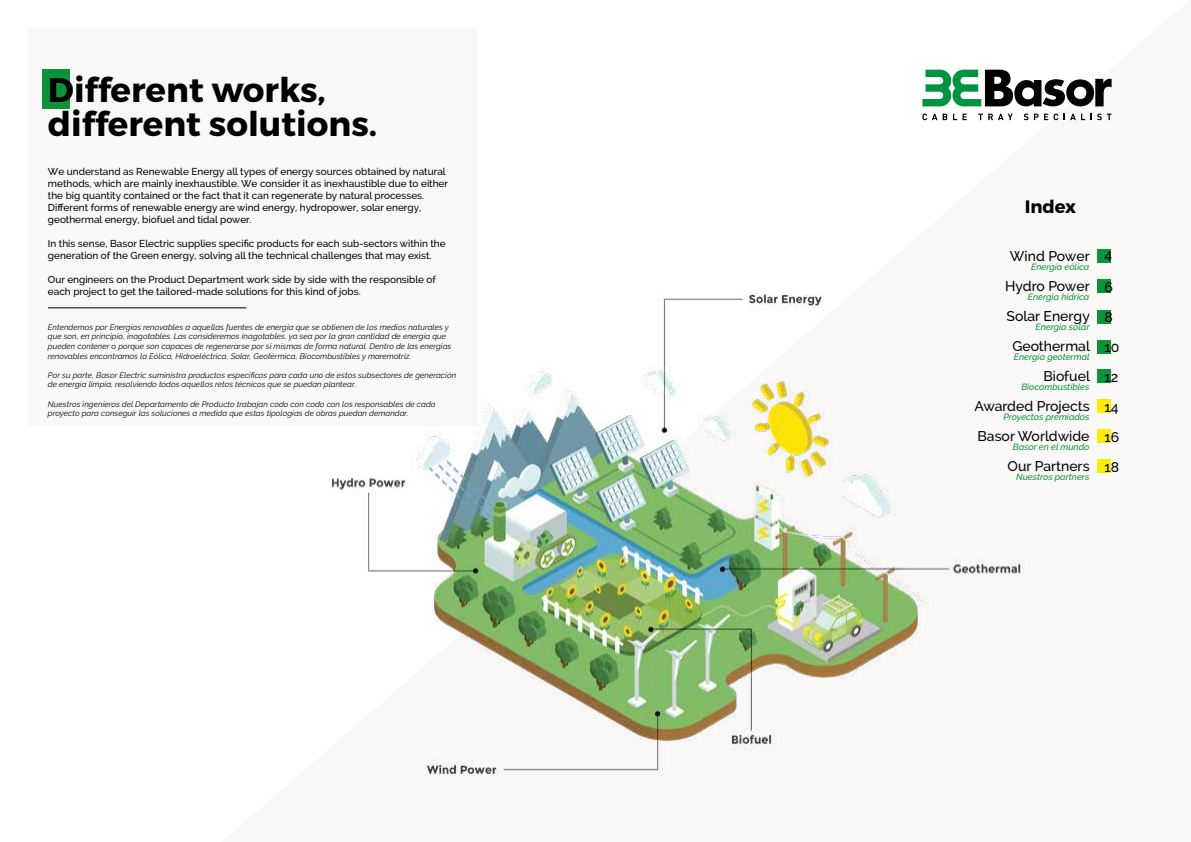
<style>
.page{position:relative;width:1191px;height:842px;background:#fff}
.page>*{position:absolute;margin:0;border:0;box-sizing:border-box;transform-origin:0 0}
.t1{font:700 34px/34px "Montserrat";color:#000}
.t2{font:700 18px "Montserrat";color:#000}
.t3{font:500 14px/30px "Raleway";color:#000}
.t4{font:500 10px/12px "Raleway";color:#000}
.t5{font:italic 500 9px "Raleway";color:#0c9239}
.t6{font:italic 8px/9.6px "Raleway";letter-spacing:.01em;color:#000}
</style>
<div class="page">
<img style="left:329px;top:279px;width:782px;height:496px">
<div style="left:28px;top:28px;width:448px;height:398px;background:#faf8f7"></div>
<div style="left:43px;top:69px;width:27px;height:39px;background:#0c9239"></div>
<div style="left:1097px;top:249px;width:13px;height:13px;background:#0c9239"></div>
<div style="left:1097px;top:280px;width:13px;height:13px;background:#0c9239"></div>
<div style="left:1097px;top:311px;width:13px;height:13px;background:#0c9239"></div>
<div style="left:1097px;top:340px;width:13px;height:14px;background:#0c9239"></div>
<div style="left:1097px;top:429px;width:13px;height:13px;background:#ffed00"></div>
<div style="left:1097px;top:459px;width:13px;height:13px;background:#ffed00"></div>
<div style="left:1097px;top:370px;width:13px;height:13px;background:#0c9239"></div>
<div style="left:1097px;top:400px;width:13px;height:13px;background:#ffed00"></div>
<hr style="left:48px;top:308px;width:198px;height:1px;background:#000">
<svg style="left:922px;top:114px;width:25px;height:6px"></svg>
<svg style="left:953px;top:114px;width:13px;height:6px"></svg>
<svg style="left:978px;top:114px;width:34px;height:6px"></svg>
<svg style="left:1023px;top:114px;width:5px;height:6px"></svg>
<svg style="left:1034px;top:114px;width:4px;height:6px"></svg>
<svg style="left:1044px;top:114px;width:31px;height:6px"></svg>
<svg style="left:1081px;top:114px;width:10px;height:6px"></svg>
<svg style="left:1097px;top:114px;width:14px;height:6px"></svg>
<svg style="left:922px;top:70px;width:189px;height:36px"></svg>
<h1 class="t1" style="left:48px;top:74px;width:331px">Different works, different solutions.</h1>
<p class="t4" style="left:48px;top:166px;width:402px">We understand as Renewable Energy all types of energy sources obtained by natural methods, which are mainly inexhaustible. We consider it as inexhaustible due to either the big quantity contained or the fact that it can regenerate by natural processes.<br>Different forms of renewable energy are wind energy, hydropower, solar energy, geothermal energy, biofuel and tidal power.</p>
<p class="t4" style="left:48px;top:238px;width:399px">In this sense, Basor Electric supplies specific products for each sub-sectors within the generation of the Green energy, solving all the technical challenges that may exist.</p>
<p class="t4" style="left:48px;top:274px;width:390px">Our engineers on the Product Department work side by side with the responsible of each project to get the tailored-made solutions for this kind of jobs.</p>
<p class="t6" style="left:48px;top:322px;width:405px">Entendemos por Energías renovables a aquellas fuentes de energía que se obtienen de los medios naturales y que son, en principio, inagotables. Las consideremos inagotables, ya sea por la gran cantidad de energía que pueden contener o porque son capaces de regenerarse por sí mismas de forma natural. Dentro de las energías renovables encontramos la Eólica, Hidroeléctrica, Solar, Geotérmica, Biocombustibles y maremotriz.</p>
<p class="t6" style="left:48px;top:370px;width:410px">Por su parte, Basor Electric suministra productos específicos para cada uno de estos subsectores de generación de energía limpia, resolviendo todos aquellos retos técnicos que se puedan plantear.</p>
<p class="t6" style="left:48px;top:399px;width:389px">Nuestros ingenieros del Departamento de Producto trabajan codo con codo con los responsables de cada proyecto para conseguir las soluciones a medida que estas tipologías de obras puedan demandar.</p>
<h2 class="t2" style="left:1024px;top:195px;width:53px">Index</h2>
<h3 class="t3" style="left:974px;top:241px;width:117px;text-align:right">Wind Power<br>Hydro Power<br>Solar Energy<br>Geothermal<br>Biofuel<br>Awarded Projects<br>Basor Worldwide<br>Our Partners</h3>
<p class="t5" style="left:1031px;top:262px;width:60px">Energía eólica</p>
<p class="t5" style="left:1028px;top:292px;width:63px">Energía hídrica</p>
<p class="t5" style="left:1035px;top:322px;width:56px">Energía solar</p>
<p class="t5" style="left:1014px;top:352px;width:77px">Energía geotermal</p>
<p class="t5" style="left:1021px;top:382px;width:69px">Biocombustibles</p>
<p class="t5" style="left:1003px;top:412px;width:88px">Proyectos premiados</p>
<p class="t5" style="left:1013px;top:442px;width:78px">Basor en el mundo</p>
<p class="t5" style="left:1016px;top:472px;width:75px">Nuestros partners</p>
<h3 class="t3" style="left:1104px;top:239px;width:9px">4</h3>
<h3 class="t3" style="left:1104px;top:272px;width:16px">6<br>8<br>10<br>12<br>14<br>16<br>18</h3>
</div>
